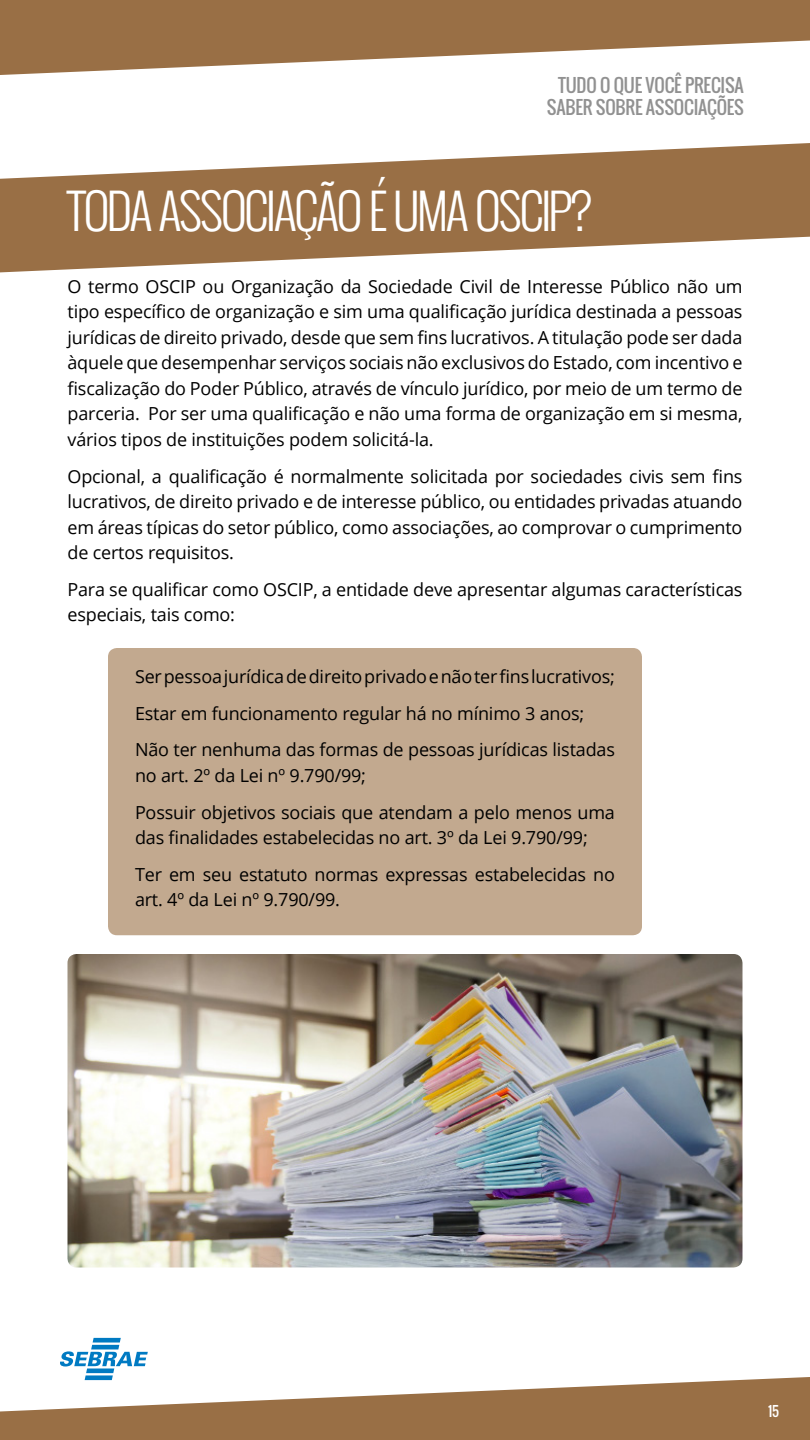
<style>
.page{position:relative;width:810px;height:1440px;background:#fff}
.page>*{position:absolute;margin:0;border:0;box-sizing:border-box;transform-origin:0 0}
.t1{font:300 48.75px "Oswald";letter-spacing:-.055em;color:#fff}
.t2{font:18px/25.5px "Open Sans";letter-spacing:-.01em;color:#000}
.t3{font:18px/22.5px "Oswald";letter-spacing:-.01em;color:#919191;text-align:right}
.t4{font:13.5px "Oswald";color:#fff}
</style>
<div class="page">
<div style="left:108px;top:648px;width:534px;height:287px;background:#c2a98f;border-radius:9px"></div>
<img style="left:68px;top:954px;width:674px;height:314px">
<svg style="left:0;top:0;width:810px;height:75px;fill:#996f45"></svg>
<svg style="left:0;top:1377px;width:810px;height:63px;fill:#996f45"></svg>
<svg style="left:60px;top:1338px;width:88px;height:42px"></svg>
<svg style="left:0;top:143px;width:810px;height:130px;fill:#996f45"></svg>
<p class="t3" style="left:547px;top:74px;width:199px">TUDO O QUE VOCÊ PRECISA<br>SABER SOBRE ASSOCIAÇÕES</p>
<h1 class="t1" style="left:68px;top:175px;width:526px">TODA ASSOCIAÇÃO É UMA OSCIP?</h1>
<p class="t2" style="left:68px;top:273px;width:677px;text-align:justify">O termo OSCIP ou Organização da Sociedade Civil de Interesse Público não um tipo específico de organização e sim uma qualificação jurídica destinada a pessoas jurídicas de direito privado, desde que sem fins lucrativos. A titulação pode ser dada àquele que desempenhar serviços sociais não exclusivos do Estado, com incentivo e fiscalização do Poder Público, através de vínculo jurídico, por meio de um termo de parceria. Por ser uma qualificação e não uma forma de organização em si mesma, vários tipos de instituições podem solicitá-la.</p>
<p class="t2" style="left:68px;top:463px;width:677px;text-align:justify">Opcional, a qualificação é normalmente solicitada por sociedades civis sem fins lucrativos, de direito privado e de interesse público, ou entidades privadas atuando em áreas típicas do setor público, como associações, ao comprovar o cumprimento de certos requisitos.</p>
<p class="t2" style="left:68px;top:576px;width:676px">Para se qualificar como OSCIP, a entidade deve apresentar algumas características especiais, tais como:</p>
<p class="t2" style="left:135px;top:657px;width:482px;line-height:36.8px">Ser pessoa jurídica de direito privado e não ter fins lucrativos;<br>Estar em funcionamento regular há no mínimo 3 anos;<br>Não ter nenhuma das formas de pessoas jurídicas listadas</p>
<p class="t2" style="left:135px;top:757px;width:482px;line-height:36.8px">no art. 2º da Lei nº 9.790/99;<br>Possuir objetivos sociais que atendam a pelo menos uma</p>
<p class="t2" style="left:135px;top:819px;width:481px;line-height:36.8px">das finalidades estabelecidas no art. 3º da Lei 9.790/99;<br>Ter em seu estatuto normas expressas estabelecidas no</p>
<p class="t2" style="left:135px;top:887px;width:207px">art. 4º da Lei nº 9.790/99.</p>
<p class="t4" style="left:768px;top:1401px;width:13px">15</p>
</div>
